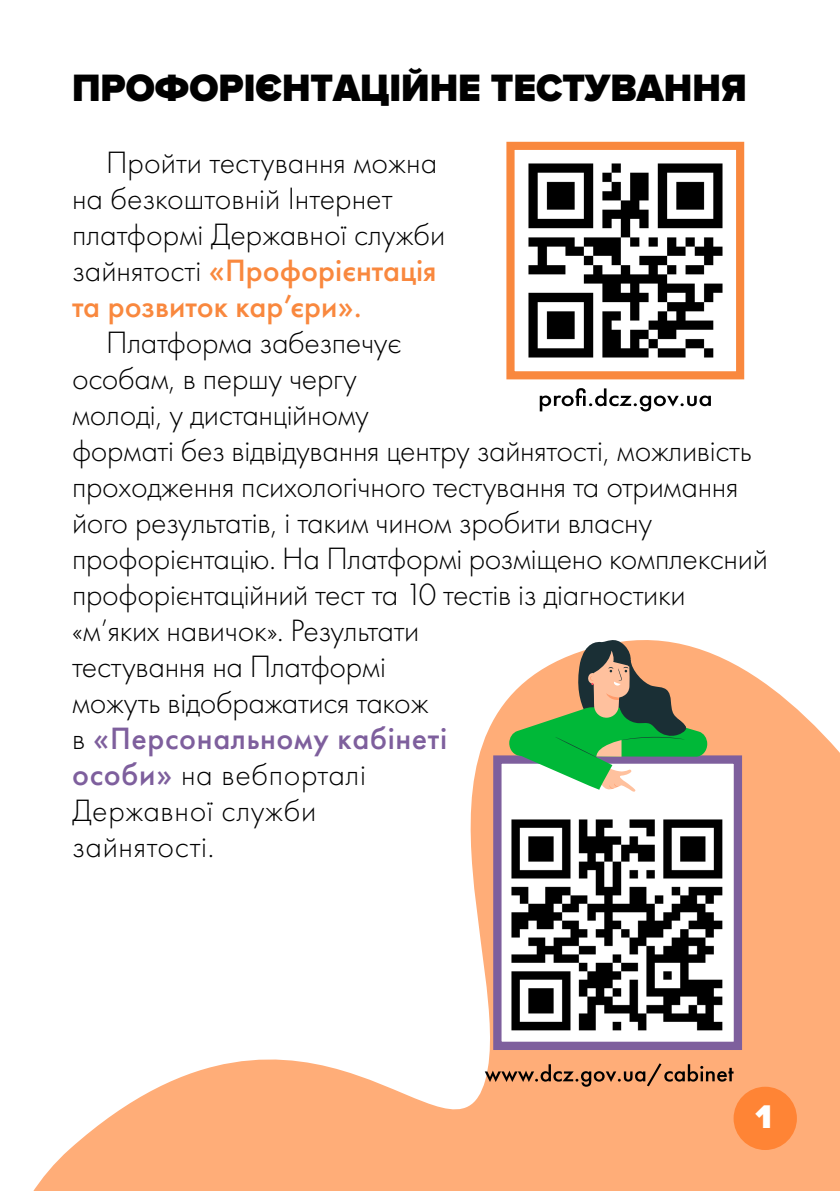
<style>
.page{position:relative;width:840px;height:1191px;background:#fff}
.page>*{position:absolute;margin:0;border:0;box-sizing:border-box;transform-origin:0 0}
.t1{font:900 39.6px "Proxima Nova";color:#000;scale:.96 1}
.t2{font:900 34px "Proxima Nova";color:#fff}
.t3{font:300 32px/36px "Futura PT";letter-spacing:-.01em;color:#000}
.s1{font-weight:500;color:#f9883e}
.s2{font-weight:500;color:#7e5f9d}
</style>
<div class="page">
<img style="left:528px;top:163px;width:195px;height:195px">
<div style="left:506px;top:142px;width:237px;height:237px;border:8px solid #f9883e"></div>
<svg style="left:33px;top:651px;width:806px;height:540px"></svg>
<div style="left:497px;top:759px;width:240px;height:286px;background:#fff"></div>
<img style="left:511px;top:819px;width:212px;height:212px">
<div style="left:493px;top:755px;width:248px;height:295px;border:8px solid #7e5f9d"></div>
<svg style="left:509px;top:640px;width:197px;height:152px"></svg>
<svg style="left:539px;top:388px;width:171px;height:23px"></svg>
<svg style="left:484px;top:1063px;width:249px;height:23px;background:#cc8b61"></svg>
<p class="t1" style="left:72px;top:65px;width:704px">ПРОФОРІЄНТАЦІЙНЕ ТЕСТУВАННЯ</p>
<p class="t3" style="left:72px;top:144px;width:374px;text-indent:34px">Пройти тестування можна на безкоштовній Інтернет платформі Державної служби зайнятості <span class="s1">«Профорієнтація та розвиток кар’єри».</span></p>
<p class="t3" style="left:72px;top:324px;width:697px;text-indent:34px">Платформа забезпечує<br>особам, в першу чергу<br>молоді, у дистанційному<br>форматі без відвідування центру зайнятості, можливість проходження психологічного тестування та отримання його результатів, і таким чином зробити власну профорієнтацію. На Платформі розміщено комплексний профорієнтаційний тест та 10 тестів із діагностики «м’яких навичок». Результати<br>тестування на Платформі<br>можуть відображатися також<br>в <span class="s2">«Персональному кабінеті<br>особи»</span> на вебпорталі<br>Державної служби<br>зайнятості.</p>
<p class="t2" style="left:755px;top:1096px;width:18px">1</p>
</div>
